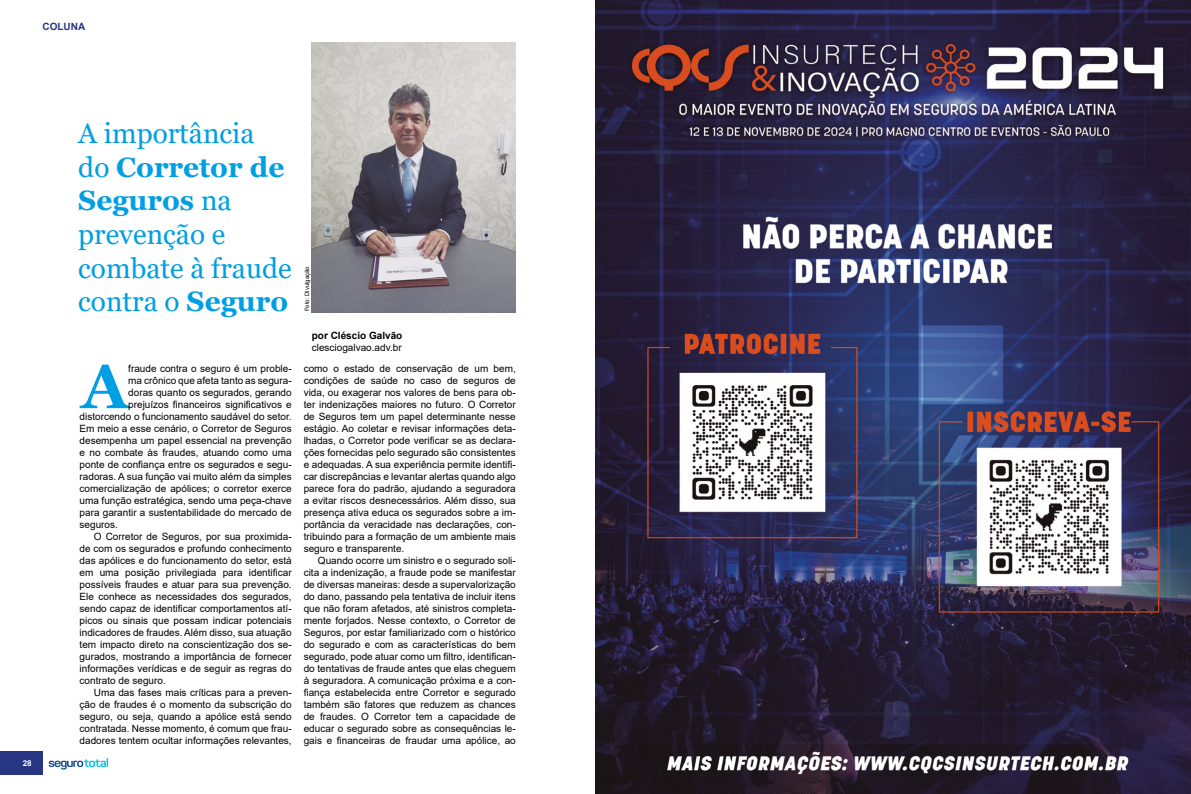
<style>
.page{position:relative;width:1191px;height:794px;background:#fff}
.page>*{position:absolute;margin:0;border:0;box-sizing:border-box;transform-origin:0 0}
.t1{font:700 62px "Georgia";color:#009fe3}
.t2{font:28px/33.6px "Georgia";color:#009fe3}
.t3{font:10px/12px "Arial";color:#000;text-align:justify}
.t4{font:700 10px "Arial";color:#000}
.t5{font:700 10px "Arial";color:#283583}
.t6{font:700 8px "Arial";color:#fff}
.t7{font:6px "Arial";color:#000}
.s1{font-weight:700}
</style>
<div class="page">
<div style="left:0;top:751px;width:43px;height:24px;background:#283583"></div>
<svg style="left:49px;top:758px;width:59px;height:11px"></svg>
<img style="left:595px;top:0;width:596px;height:794px">
<img style="left:312px;top:43px;width:204px;height:270px">
<p class="t5" style="left:43px;top:19px;width:44px">COLUNA</p>
<p class="t6" style="left:23px;top:757px;width:10px">28</p>
<h2 class="t2" style="left:78px;top:117px;width:215px">A importância do <span class="s1">Corretor de<br>Seguros</span> na prevenção e combate à fraude contra o <span class="s1">Seguro</span></h2>
<h1 class="t1" style="left:81px;top:347px;width:48px">A</h1>
<p class="t3" style="left:128px;top:362px;width:165px">fraude contra o seguro é um proble-</p>
<p class="t3" style="left:128px;top:374px;width:165px">ma crônico que afeta tanto as segura-</p>
<p class="t3" style="left:128px;top:386px;width:165px">doras quanto os segurados, gerando</p>
<p class="t3" style="left:128px;top:398px;width:165px">prejuízos financeiros significativos e</p>
<p class="t3" style="left:80px;top:410px;width:214px">distorcendo o funcionamento saudável do setor.</p>
<p class="t3" style="left:80px;top:422px;width:214px">Em meio a esse cenário, o Corretor de Seguros</p>
<p class="t3" style="left:80px;top:434px;width:214px">desempenha um papel essencial na prevenção</p>
<p class="t3" style="left:80px;top:446px;width:214px">e no combate às fraudes, atuando como uma</p>
<p class="t3" style="left:80px;top:458px;width:214px">ponte de confiança entre os segurados e segu-</p>
<p class="t3" style="left:80px;top:470px;width:214px">radoras. A sua função vai muito além da simples</p>
<p class="t3" style="left:80px;top:482px;width:214px">comercialização de apólices; o corretor exerce</p>
<p class="t3" style="left:80px;top:494px;width:214px">uma função estratégica, sendo uma peça-chave</p>
<p class="t3" style="left:80px;top:506px;width:214px">para garantir a sustentabilidade do mercado de</p>
<p class="t3" style="left:80px;top:518px;width:40px">seguros.</p>
<p class="t3" style="left:94px;top:530px;width:199px">O Corretor de Seguros, por sua proximida-</p>
<p class="t3" style="left:80px;top:542px;width:214px">de com os segurados e profundo conhecimento</p>
<p class="t3" style="left:80px;top:554px;width:214px">das apólices e do funcionamento do setor, está</p>
<p class="t3" style="left:80px;top:566px;width:214px">em uma posição privilegiada para identificar</p>
<p class="t3" style="left:80px;top:578px;width:214px">possíveis fraudes e atuar para sua prevenção.</p>
<p class="t3" style="left:80px;top:590px;width:214px">Ele conhece as necessidades dos segurados,</p>
<p class="t3" style="left:80px;top:602px;width:214px">sendo capaz de identificar comportamentos atí-</p>
<p class="t3" style="left:80px;top:614px;width:214px">picos ou sinais que possam indicar potenciais</p>
<p class="t3" style="left:80px;top:626px;width:214px">indicadores de fraudes. Além disso, sua atuação</p>
<p class="t3" style="left:80px;top:638px;width:214px">tem impacto direto na conscientização dos se-</p>
<p class="t3" style="left:80px;top:650px;width:214px">gurados, mostrando a importância de fornecer</p>
<p class="t3" style="left:80px;top:662px;width:214px">informações verídicas e de seguir as regras do</p>
<p class="t3" style="left:80px;top:674px;width:88px">contrato de seguro.</p>
<p class="t3" style="left:94px;top:686px;width:199px">Uma das fases mais críticas para a preven-</p>
<p class="t3" style="left:80px;top:698px;width:214px">ção de fraudes é o momento da subscrição do</p>
<p class="t3" style="left:80px;top:710px;width:214px">seguro, ou seja, quando a apólice está sendo</p>
<p class="t3" style="left:80px;top:722px;width:214px">contratada. Nesse momento, é comum que frau-</p>
<p class="t3" style="left:80px;top:734px;width:214px">dadores tentem ocultar informações relevantes,</p>
<p class="t7" style="left:303px;top:311px;width:47px;rotate:-90deg">Foto: Divulgação</p>
<p class="t4" style="left:312px;top:328px;width:92px">por Cléscio Galvão</p>
<p class="t3" style="left:312px;top:341px;width:91px">clesciogalvao.adv.br</p>
<p class="t3" style="left:304px;top:362px;width:214px">como o estado de conservação de um bem, condições de saúde no caso de seguros de vida, ou exagerar nos valores de bens para ob&shy;ter indenizações maiores no futuro. O Corretor de Seguros tem um papel determinante nesse estágio. Ao coletar e revisar informações deta&shy;lhadas, o Corretor pode verificar se as declara&shy;ções fornecidas pelo segurado são consistentes e adequadas. A sua experiência permite identifi&shy;car discrepâncias e levantar alertas quando algo parece fora do padrão, ajudando a seguradora a evitar riscos desnecessários. Além disso, sua presença ativa educa os segurados sobre a im&shy;portância da veracidade nas declarações, con&shy;tribuindo para a formação de um ambiente mais seguro e transparente.</p>
<p class="t3" style="left:304px;top:554px;width:214px;text-indent:14px">Quando ocorre um sinistro e o segurado soli&shy;cita a indenização, a fraude pode se manifestar de diversas maneiras: desde a supervalorização do dano, passando pela tentativa de incluir itens que não foram afetados, até sinistros completa&shy;mente forjados. Nesse contexto, o Corretor de Seguros, por estar familiarizado com o histórico do segurado e com as características do bem segurado, pode atuar como um filtro, identifican&shy;do tentativas de fraude antes que elas cheguem à seguradora. A comunicação próxima e a con&shy;fiança estabelecida entre Corretor e segurado também são fatores que reduzem as chances de fraudes. O Corretor tem a capacidade de educar o segurado sobre as consequências le&shy;gais e financeiras de fraudar uma apólice, ao</p>
</div>
